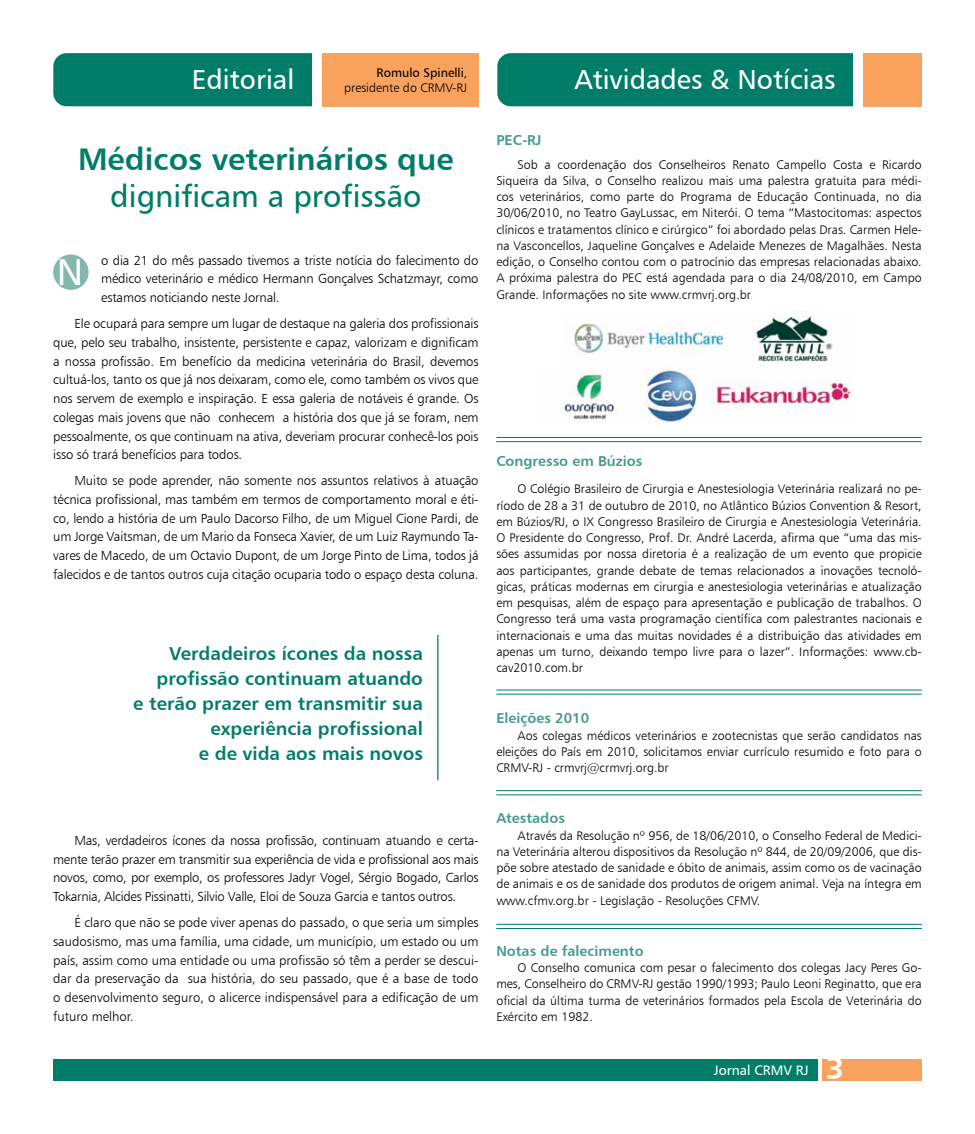
<style>
.page{position:relative;width:975px;height:1134px;background:#fff}
.page>*{position:absolute;margin:0;border:0;box-sizing:border-box;transform-origin:0 0}
.t1{font:37.5px "Humanist 777 BT Roman B";color:#fff}
.t2{font:31.25px "Humanist 777 BT Bold B";color:#007d68}
.t3{font:31.25px "Humanist 777 BT Roman B";color:#007d68}
.t4{font:31.25px "Humanist 777 BT Bold B";color:#fff}
.t5{font:27.5px "Humanist 777 BT Roman B";color:#fff}
.t6{font:18.75px/25px "Humanist 777 BT Bold B";color:#007d68;text-align:right}
.t7{font:14.38px "Humanist 777 BT Bold B";color:#459b8b}
.t8{font:13.75px "Humanist 777 BT Roman B";color:#fff}
.t9{font:13.12px/18.8px "Humanist 777 BT Light B";letter-spacing:-.01em;color:#000;text-align:justify}
.t10{font:12.5px/16.2px "Humanist 777 BT Light B";color:#000;text-align:justify}
.t11{font:12.5px "Humanist 777 BT Roman B";color:#000}
.s1{font-family:"Humanist 777 BT Light B"}
</style>
<div class="page">
<div style="left:53px;top:1059px;width:764px;height:22px;background:#007d68"></div>
<div style="left:822px;top:1059px;width:99px;height:22px;background:#f9a25e"></div>
<div style="left:53px;top:53px;width:259px;height:53px;background:#007d68"></div>
<div style="left:320px;top:53px;width:158px;height:53px;background:#f9a25e"></div>
<div style="left:312px;top:53px;width:9px;height:53px;background:#fff"></div>
<div style="left:497px;top:53px;width:356px;height:53px;background:#007d68"></div>
<div style="left:861px;top:53px;width:60px;height:53px;background:#f9a25e"></div>
<div style="left:853px;top:53px;width:9px;height:53px;background:#fff"></div>
<div style="left:53px;top:254px;width:36px;height:36px;background:#83b8ad;border-radius:50%"></div>
<hr style="left:437px;top:635px;width:1px;height:145px;background:#007d68">
<hr style="left:496px;top:924px;width:425px;height:1px;background:#007d68">
<hr style="left:496px;top:928px;width:425px;height:1px;background:#007d68">
<img style="left:565px;top:312px;width:268px;height:50px">
<img style="left:562px;top:367px;width:290px;height:56px">
<hr style="left:496px;top:790px;width:425px;height:1px;background:#007d68">
<hr style="left:496px;top:794px;width:425px;height:1px;background:#007d68">
<hr style="left:496px;top:689px;width:425px;height:1px;background:#007d68">
<hr style="left:496px;top:694px;width:425px;height:1px;background:#007d68">
<hr style="left:496px;top:437px;width:425px;height:1px;background:#007d68">
<hr style="left:496px;top:441px;width:425px;height:1px;background:#007d68">
<h3 class="t5" style="left:192px;top:62px;width:104px">Editorial</h3>
<p class="t11" style="left:376px;top:64px;width:92px">Romulo Spinelli<span class="s1">,</span></p>
<p class="t10" style="left:344px;top:79px;width:125px">presidente do CRMV-RJ</p>
<h2 class="t2" style="left:78px;top:139px;width:377px">Médicos veterinários que</h2>
<h2 class="t3" style="left:110px;top:177px;width:313px">dignificam a profissão</h2>
<h1 class="t1" style="left:57px;top:249px;width:28px">N</h1>
<p class="t9" style="left:101px;top:251px;width:379px">o dia 21 do mês passado tivemos a triste notícia do falecimento do médico veterinário e médico Hermann Gonçalves Schatzmayr, como estamos noticiando neste Jornal.</p>
<p class="t9" style="left:53px;top:314px;width:427px;text-indent:21px">Ele ocupará para sempre um lugar de destaque na galeria dos profissionais que, pelo seu trabalho, insistente, persistente e capaz, valorizam e dignificam a nossa profissão. Em benefício da medicina veterinária do Brasil, devemos cultuá-los, tanto os que já nos deixaram, como ele, como também os vivos que nos servem de exemplo e inspiração. E essa galeria de notáveis é grande. Os colegas mais jovens que não conhecem a história dos que já se foram, nem pessoalmente, os que continuam na ativa, deveriam procurar conhecê-los pois isso só trará benefícios para todos.</p>
<p class="t9" style="left:53px;top:471px;width:427px;text-indent:21px">Muito se pode aprender, não somente nos assuntos relativos à atuação técnica profissional, mas também em termos de comportamento moral e éti&shy;co, lendo a história de um Paulo Dacorso Filho, de um Miguel Cione Pardi, de um Jorge Vaitsman, de um Mario da Fonseca Xavier, de um Luiz Raymundo Ta&shy;vares de Macedo, de um Octavio Dupont, de um Jorge Pinto de Lima, todos já falecidos e de tantos outros cuja citação ocuparia todo o espaço desta coluna.</p>
<h3 class="t6" style="left:133px;top:641px;width:291px">Verdadeiros ícones da nossa profissão continuam atuando<br>e terão prazer em transmitir sua experiência profissional<br>e de vida aos mais novos</h3>
<p class="t9" style="left:53px;top:831px;width:427px;text-indent:21px">Mas, verdadeiros ícones da nossa profissão, continuam atuando e certa&shy;mente terão prazer em transmitir sua experiência de vida e profissional aos mais novos, como, por exemplo, os professores Jadyr Vogel, Sérgio Bogado, Carlos Tokarnia, Alcides Pissinatti, Silvio Valle, Eloi de Souza Garcia e tantos outros.</p>
<p class="t9" style="left:53px;top:913px;width:427px;text-indent:21px">É claro que não se pode viver apenas do passado, o que seria um simples saudosismo, mas uma família, uma cidade, um município, um estado ou um país, assim como uma entidade ou uma profissão só têm a perder se descui&shy;dar da preservação da sua história, do seu passado, que é a base de todo o desenvolvimento seguro, o alicerce indispensável para a edificação de um futuro melhor.</p>
<h3 class="t5" style="left:574px;top:62px;width:263px">Atividades &amp; Notícias</h3>
<p class="t7" style="left:496px;top:131px;width:47px">PEC-RJ</p>
<p class="t10" style="left:496px;top:156px;width:427px;text-indent:21px">Sob a coordenação dos Conselheiros Renato Campello Costa e Ricardo Siqueira da Silva, o Conselho realizou mais uma palestra gratuita para médi&shy;cos veterinários, como parte do Programa de Educação Continuada, no dia 30/06/2010, no Teatro GayLussac, em Niterói. O tema “Mastocitomas: aspectos clínicos e tratamentos clínico e cirúrgico” foi abordado pelas Dras. Carmen Hele&shy;na Vasconcellos, Jaqueline Gonçalves e Adelaide Menezes de Magalhães. Nesta edição, o Conselho contou com o patrocínio das empresas relacionadas abaixo.<br>A próxima palestra do PEC está agendada para o dia 24/08/2010, em Campo Grande. Informações no site www.crmvrj.org.br</p>
<p class="t7" style="left:496px;top:452px;width:147px">Congresso em Búzios</p>
<p class="t10" style="left:496px;top:481px;width:427px;text-indent:21px">O Colégio Brasileiro de Cirurgia e Anestesiologia Veterinária realizará no pe&shy;ríodo de 28 a 31 de outubro de 2010, no Atlântico Búzios Convention &amp; Resort, em Búzios/RJ, o IX Congresso Brasileiro de Cirurgia e Anestesiologia Veterinária.<br>O Presidente do Congresso, Prof. Dr. André Lacerda, afirma que “uma das mis&shy;sões assumidas por nossa diretoria é a realização de um evento que propicie aos participantes, grande debate de temas relacionados a inovações tecnoló&shy;gicas, práticas modernas em cirurgia e anestesiologia veterinárias e atualização em pesquisas, além de espaço para apresentação e publicação de trabalhos. O Congresso terá uma vasta programação científica com palestrantes nacionais e internacionais e uma das muitas novidades é a distribuição das atividades em apenas um turno, deixando tempo livre para o lazer”. Informações: www.cb&shy;cav2010.com.br</p>
<p class="t7" style="left:496px;top:709px;width:94px">Eleições 2010</p>
<p class="t10" style="left:496px;top:727px;width:427px;text-indent:21px">Aos colegas médicos veterinários e zootecnistas que serão candidatos nas eleições do País em 2010, solicitamos enviar currículo resumido e foto para o CRMV-RJ - crmvrj@crmvrj.org.br</p>
<p class="t7" style="left:496px;top:809px;width:70px">Atestados</p>
<p class="t10" style="left:496px;top:827px;width:427px;text-indent:21px">Através da Resolução nº 956, de 18/06/2010, o Conselho Federal de Medici&shy;na Veterinária alterou dispositivos da Resolução nº 844, de 20/09/2006, que dis&shy;põe sobre atestado de sanidade e óbito de animais, assim como os de vacinação de animais e os de sanidade dos produtos de origem animal. Veja na íntegra em www.cfmv.org.br - Legislação - Resoluções CFMV.</p>
<p class="t7" style="left:496px;top:942px;width:149px">Notas de falecimento</p>
<p class="t10" style="left:496px;top:959px;width:427px;text-indent:21px">O Conselho comunica com pesar o falecimento dos colegas Jacy Peres Go&shy;mes, Conselheiro do CRMV-RJ gestão 1990/1993; Paulo Leoni Reginatto, que era oficial da última turma de veterinários formados pela Escola de Veterinária do Exército em 1982.</p>
<p class="t8" style="left:713px;top:1062px;width:96px">Jornal CRMV RJ</p>
<h2 class="t4" style="left:825px;top:1049px;width:20px">3</h2>
</div>
